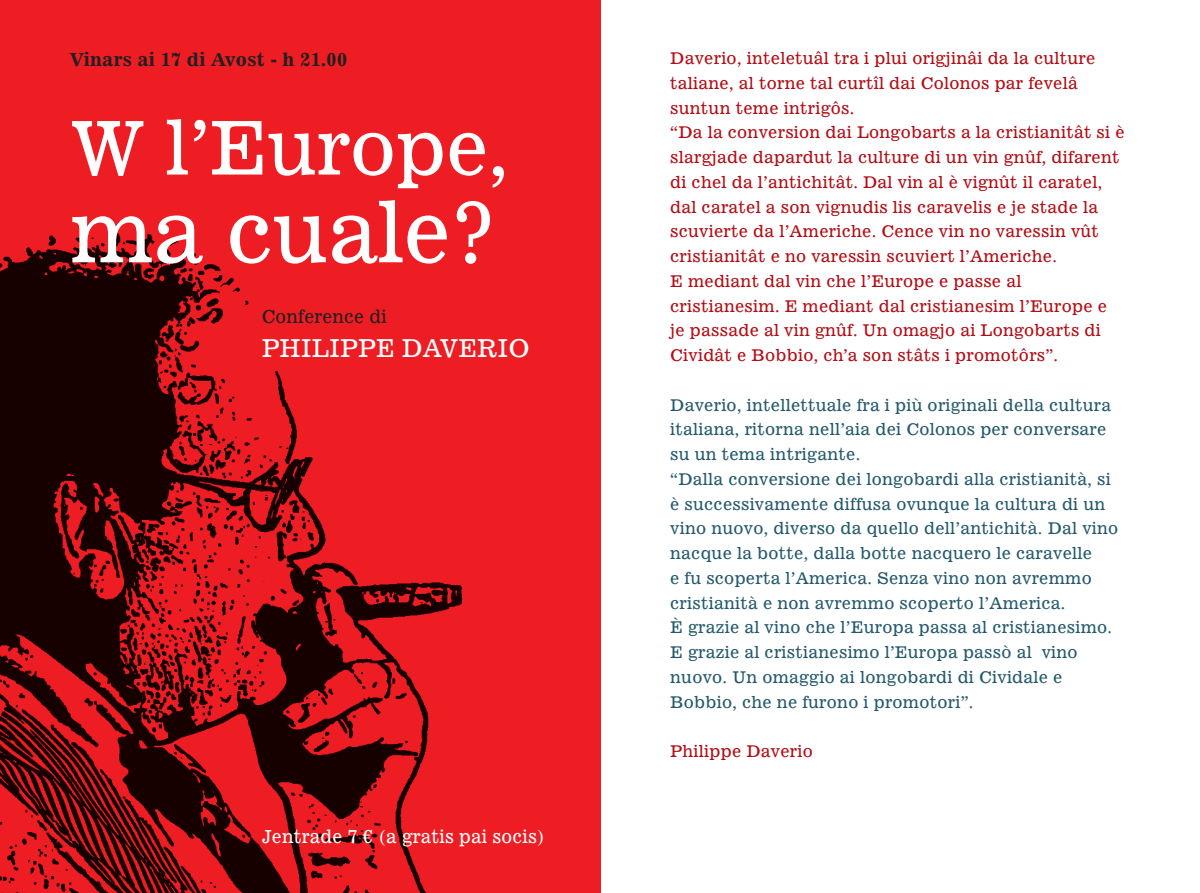
<style>
.page{position:relative;width:1200px;height:893px;background:#fff}
.page>*{position:absolute;margin:0;border:0;box-sizing:border-box;transform-origin:0 0}
.t1{font:83.25px "News 701 BT Roman A";color:#fff}
.t2{font:74.25px "News 701 BT Roman A";color:#fff}
.t3{font:24.75px "News 701 BT Roman A";letter-spacing:.015em;color:#fff;scale:.96 1}
.t4{font:18px "News 701 BT Roman A";letter-spacing:.015em;color:#fff;scale:.96 1}
.t5{font:18px "News 701 BT Bold A";letter-spacing:.02em;color:#231f20}
.t6{font:18px "News 701 BT Roman A";color:#231f20;scale:.96 1}
.t7{font:16.2px/24.8px "News 701 BT Roman A";letter-spacing:.02em;color:#b30e15}
.t8{font:16.2px/24.8px "News 701 BT Roman A";letter-spacing:.02em;color:#255a6e}
</style>
<div class="page">
<div style="left:0;top:0;width:600px;height:893px;background:#ee1d23"></div>
<img style="left:0;top:231px;width:462px;height:662px">
<p class="t5" style="left:70px;top:48px;width:278px">Vinars ai 17 di Avost - h 21.00</p>
<h2 class="t2" style="left:70px;top:103px;width:440px">W l’Europe,</h2>
<h1 class="t1" style="left:70px;top:182px;width:428px">ma cuale?</h1>
<p class="t6" style="left:261px;top:306px;width:132px">Conference di</p>
<h3 class="t3" style="left:261px;top:333px;width:58px">Philipp</h3>
<h3 class="t3" style="left:376px;top:333px;width:48px">e Dav</h3>
<h3 class="t3" style="left:458px;top:333px;width:76px">erio</h3>
<p class="t4" style="left:261px;top:825px;width:297px">Jentrade 7 € (a gratis pai socis)</p>
<p class="t7" style="left:670px;top:46px;width:455px">Daverio, inteletuâl tra i plui origjinâi da la culture taliane, al torne tal curtîl dai Colonos par fevelâ suntun teme intrigôs.<br>“Da la conversion dai Longobarts a la cristianitât si è slargjade dapardut la culture di un vin gnûf, difarent di chel da l’antichitât. Dal vin al è vignût il caratel, dal caratel a son vignudis lis caravelis e je stade la scuvierte da l’Americhe. Cence vin no varessin vût cristianitât e no varessin scuviert l’Americhe.<br>E mediant dal vin che l’Europe e passe al cristianesim. E mediant dal cristianesim l’Europe e je passade al vin gnûf. Un omagjo ai Longobarts di Cividât e Bobbio, ch’a son stâts i promotôrs”.</p>
<p class="t8" style="left:670px;top:392px;width:449px">Daverio, intellettuale fra i più originali della cultura italiana, ritorna nell’aia dei Colonos per conversare su un tema intrigante.<br>“Dalla conversione dei longobardi alla cristianità, si è successivamente diffusa ovunque la cultura di un vino nuovo, diverso da quello dell’antichità. Dal vino nacque la botte, dalla botte nacquero le caravelle<br>e fu scoperta l’America. Senza vino non avremmo cristianità e non avremmo scoperto l’America.<br>È grazie al vino che l’Europa passa al cristianesimo.<br>E grazie al cristianesimo l’Europa passò al vino nuovo. Un omaggio ai longobardi di Cividale e Bobbio, che ne furono i promotori”.</p>
<p class="t7" style="left:670px;top:739px;width:144px">Philippe Daverio</p>
</div>
